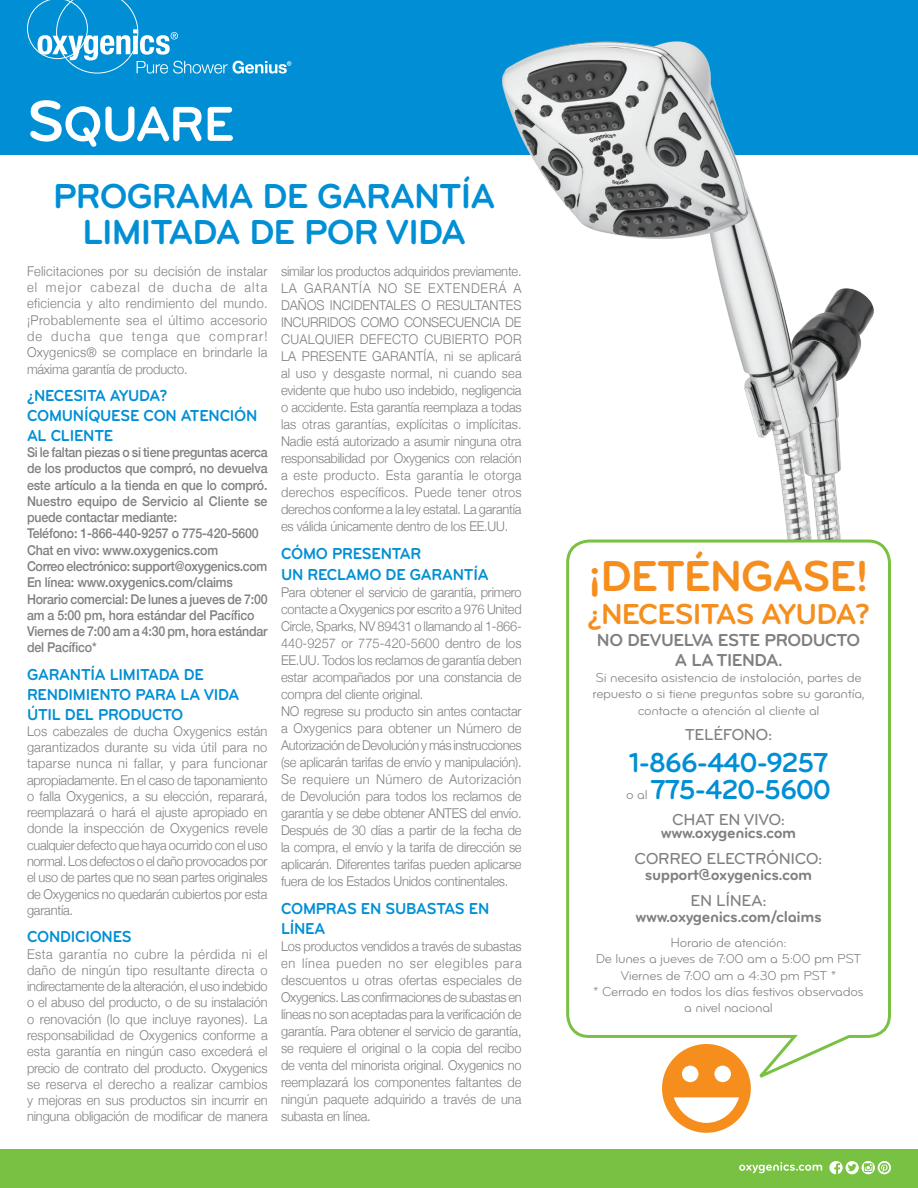
<style>
.page{position:relative;width:918px;height:1188px;background:#fff}
.page>*{position:absolute;margin:0;border:0;box-sizing:border-box;transform-origin:0 0}
.t1{font:51px "Bryant Bold Alternate SC850";letter-spacing:-.025em;color:#fff}
.t2{font:45px "Bryant Bold Alternate";letter-spacing:-.025em;color:#f68e1e}
.t3{font:36px/36px "Bryant Bold Alternate";letter-spacing:-.025em;color:#008fd5;text-align:center}
.t4{font:30px "Bryant Bold Alternate";letter-spacing:-.03em;color:#f68e1e}
.t5{font:28.5px/27px "Bryant Bold Alternate";letter-spacing:-.025em;color:#008fd5;scale:.92 1}
.t6{font:18px/19.5px "Bryant Bold Alternate";letter-spacing:-.025em;color:#808083;text-align:center}
.Warranty_Letter_Head{font:16.5px/20px "Bryant Bold Alternate";letter-spacing:-.015em;color:#008fd5;scale:.95 1}
.t7{font:16.5px "Bryant Bold Alternate";letter-spacing:-.025em;color:#808083}
.t8{font:16.5px "Bryant Medium Alternate";letter-spacing:-.025em;color:#808083}
.Warranty_Letter_desc{font:300 13.5px/17px "Helvetica Neue";letter-spacing:-.015em;color:#808083;text-align:justify;scale:.95 1}
.Warranty_Letter_desc-2{font:500 13.5px/16.4px "Helvetica Neue";letter-spacing:-.015em;color:#808083;scale:.92 1}
.t9{font:13.5px/16.2px "Bryant Regular Alternate";letter-spacing:-.025em;color:#808083;text-align:center}
.s1{font-size:60px}
.s2{font-family:"Bryant Regular Alternate";font-size:13.5px;color:#808083}
</style>
<div class="page">
<div style="left:0;top:0;width:918px;height:155px;background:#008fd5"></div>
<svg style="left:27px;top:0;width:264px;height:74px"></svg>
<div style="left:0;top:1149px;width:918px;height:39px;background:#79c142"></div>
<svg style="left:739px;top:1161px;width:152px;height:13px"></svg>
<img style="left:502px;top:41px;width:372px;height:497px">
<svg style="left:566px;top:538px;width:325px;height:544px"></svg>
<div style="left:662px;top:1044px;width:89px;height:89px;background:#f68e1e;border-radius:50%"></div>
<svg style="left:674px;top:1097px;width:65px;height:26px"></svg>
<div style="left:682px;top:1066px;width:16px;height:16px;background:#fff;border-radius:50%"></div>
<div style="left:714px;top:1066px;width:17px;height:16px;background:#fff;border-radius:50%"></div>
<p class="t1" style="left:27px;top:92px;width:209px"><span class="s1">S</span>QUARE</p>
<p class="t3" style="left:53px;top:178px;width:444px">PROGRAMA DE GARANTÍA<br>LIMITADA DE POR VIDA</p>
<p class="Warranty_Letter_desc" style="left:27px;top:262px;width:255px;line-height:16.4px">Felicitaciones por su decisión de instalar el mejor cabezal de ducha de alta eficiencia y alto rendimiento del mundo. ¡Probablemente sea el último accesorio de ducha que tenga que comprar!<br>Oxygenics® se complace en brindarle la máxima garantía de producto.</p>
<p class="Warranty_Letter_Head" style="left:27px;top:386px;width:244px">¿NECESITA AYUDA?<br>COMUNÍQUESE CON ATENCIÓN<br>AL CLIENTE</p>
<p class="Warranty_Letter_desc-2" style="left:27px;top:443px;width:263px;text-align:justify">Si le faltan piezas o si tiene preguntas acerca de los productos que compró, no devuelva este artículo a la tienda en que lo compró.<br>Nuestro equipo de Servicio al Cliente se puede contactar mediante:</p>
<p class="Warranty_Letter_desc-2" style="left:27px;top:524px;width:253px">Teléfono: 1-866-440-9257 o 775-420-5600</p>
<p class="Warranty_Letter_desc-2" style="left:27px;top:541px;width:209px">Chat en vivo: www.oxygenics.com</p>
<p class="Warranty_Letter_desc-2" style="left:27px;top:557px;width:263px">Correo electrónico: support@oxygenics.com</p>
<p class="Warranty_Letter_desc-2" style="left:27px;top:573px;width:225px">En línea: www.oxygenics.com/claims</p>
<p class="Warranty_Letter_desc-2" style="left:27px;top:589px;width:263px">Horario comercial: De lunes a jueves de 7:00 am a 5:00 pm, hora estándar del Pacífico</p>
<p class="Warranty_Letter_desc-2" style="left:27px;top:622px;width:263px">Viernes de 7:00 am a 4:30 pm, hora estándar del Pacífico*</p>
<p class="Warranty_Letter_Head" style="left:27px;top:664px;width:225px">GARANTÍA LIMITADA DE<br>RENDIMIENTO PARA LA VIDA<br>ÚTIL DEL PRODUCTO</p>
<p class="Warranty_Letter_desc" style="left:27px;top:722px;width:255px;line-height:16.4px">Los cabezales de ducha Oxygenics están garantizados durante su vida útil para no taparse nunca ni fallar, y para funcionar apropiadamente. En el caso de taponamiento o falla Oxygenics, a su elección, reparará, reemplazará o hará el ajuste apropiado en donde la inspección de Oxygenics revele cualquier defecto que haya ocurrido con el uso normal. Los defectos o el daño provocados por el uso de partes que no sean partes originales de Oxygenics no quedarán cubiertos por esta garantía.</p>
<p class="Warranty_Letter_Head" style="left:27px;top:927px;width:112px">CONDICIONES</p>
<p class="Warranty_Letter_desc" style="left:27px;top:945px;width:255px;line-height:16.4px">Esta garantía no cubre la pérdida ni el daño de ningún tipo resultante directa o indirectamente de la alteración, el uso indebido o el abuso del producto, o de su instalación o renovación (lo que incluye rayones). La responsabilidad de Oxygenics conforme a esta garantía en ningún caso excederá el precio de contrato del producto. Oxygenics se reserva el derecho a realizar cambios y mejoras en sus productos sin incurrir en ninguna obligación de modificar de manera</p>
<p class="Warranty_Letter_desc" style="left:281px;top:262px;width:255px">similar los productos adquiridos previamente.<br>LA GARANTÍA NO SE EXTENDERÁ A DAÑOS INCIDENTALES O RESULTANTES INCURRIDOS COMO CONSECUENCIA DE CUALQUIER DEFECTO CUBIERTO POR LA PRESENTE GARANTÍA, ni se aplicará al uso y desgaste normal, ni cuando sea evidente que hubo uso indebido, negligencia o accidente. Esta garantía reemplaza a todas las otras garantías, explícitas o implícitas.<br>Nadie está autorizado a asumir ninguna otra responsabilidad por Oxygenics con relación a este producto. Esta garantía le otorga derechos específicos. Puede tener otros derechos conforme a la ley estatal. La garantía es válida únicamente dentro de los EE.UU.</p>
<p class="Warranty_Letter_Head" style="left:281px;top:543px;width:220px;line-height:20.5px">CÓMO PRESENTAR<br>UN RECLAMO DE GARANTÍA</p>
<p class="Warranty_Letter_desc" style="left:281px;top:582px;width:255px">Para obtener el servicio de garantía, primero contacte a Oxygenics por escrito a 976 United Circle, Sparks, NV 89431 o llamando al 1-866- 440-9257 or 775-420-5600 dentro de los EE.UU. Todos los reclamos de garantía deben estar acompañados por una constancia de compra del cliente original.</p>
<p class="Warranty_Letter_desc" style="left:281px;top:701px;width:255px">NO regrese su producto sin antes contactar a Oxygenics para obtener un Número de Autorización de Devolución y más instrucciones (se aplicarán tarifas de envío y manipulación).<br>Se requiere un Número de Autorización de Devolución para todos los reclamos de garantía y se debe obtener ANTES del envío.<br>Después de 30 días a partir de la fecha de la compra, el envío y la tarifa de dirección se aplicarán. Diferentes tarifas pueden aplicarse fuera de los Estados Unidos continentales.</p>
<p class="Warranty_Letter_Head" style="left:281px;top:898px;width:221px;line-height:20.5px">COMPRAS EN SUBASTAS EN<br>LÍNEA</p>
<p class="Warranty_Letter_desc" style="left:281px;top:937px;width:255px">Los productos vendidos a través de subastas en línea pueden no ser elegibles para descuentos u otras ofertas especiales de Oxygenics. Las confirmaciones de subastas en líneas no son aceptadas para la verificación de garantía. Para obtener el servicio de garantía, se requiere el original o la copia del recibo de venta del minorista original. Oxygenics no reemplazará los componentes faltantes de ningún paquete adquirido a través de una subasta en línea.</p>
<p class="t2" style="left:588px;top:548px;width:282px">¡DETÉNGASE!</p>
<p class="t4" style="left:588px;top:595px;width:284px">¿NECESITAS AYUDA?</p>
<p class="t6" style="left:597px;top:631px;width:265px">NO DEVUELVA ESTE PRODUCTO<br>A LA TIENDA.</p>
<p class="t9" style="left:592px;top:670px;width:274px">Si necesita asistencia de instalación, partes de repuesto o si tiene preguntas sobre su garantía, contacte a atención al cliente al</p>
<p class="t8" style="left:685px;top:725px;width:89px">TELÉFONO:</p>
<p class="t5" style="left:626px;top:749px;width:224px">1-866-440-9257 <span class="s2">o al</span> 775-420-5600</p>
<p class="t8" style="left:672px;top:809px;width:114px">CHAT EN VIVO:</p>
<p class="t7" style="left:661px;top:822px;width:137px">www.oxygenics.com</p>
<p class="t8" style="left:635px;top:848px;width:189px">CORREO ELECTRÓNICO:</p>
<p class="t7" style="left:645px;top:864px;width:169px">support@oxygenics.com</p>
<p class="t8" style="left:691px;top:890px;width:78px">EN LÍNEA:</p>
<p class="t7" style="left:635px;top:906px;width:188px">www.oxygenics.com/claims</p>
<p class="t9" style="left:596px;top:935px;width:267px">Horario de atención:<br>De lunes a jueves de 7:00 am a 5:00 pm PST</p>
<p class="t9" style="left:621px;top:967px;width:217px">Viernes de 7:00 am a 4:30 pm PST *</p>
<p class="t9" style="left:593px;top:983px;width:272px">* Cerrado en todos los días festivos observados a nivel nacional</p>
</div>
